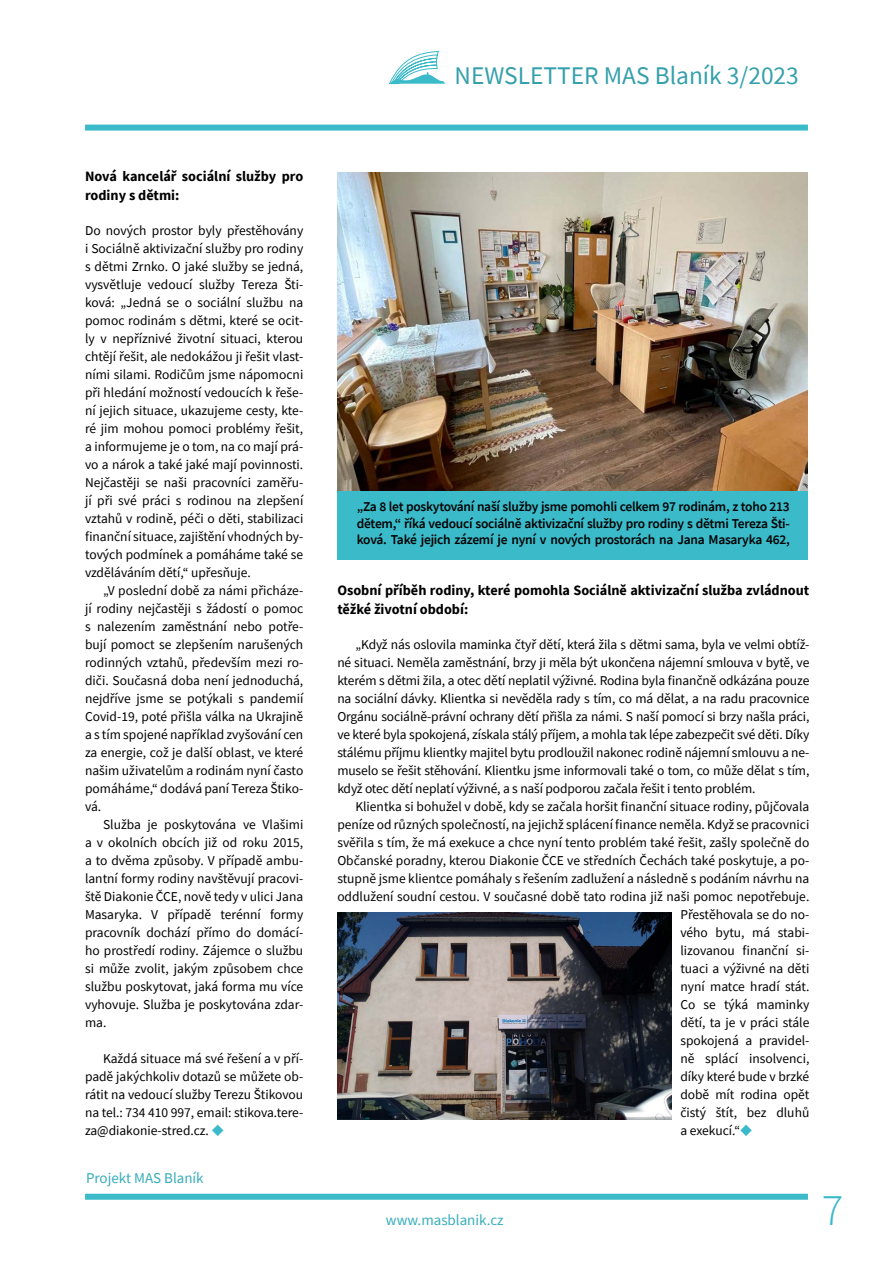
<style>
.page{position:relative;width:893px;height:1263px;background:#fff}
.page>*{position:absolute;margin:0;border:0;box-sizing:border-box;transform-origin:0 0}
.t1{font:300 45px "Source Sans Pro";color:#3bbac9}
.t2{font:25.35px "Source Sans Pro";color:#34a0ac}
.t3{font:15px "Source Sans Pro";color:#37adbb}
.t4{font:700 14.25px/18.8px "Source Sans Pro";color:#000}
.t5{font:13.5px/18px "Source Sans Pro";color:#000;text-align:justify}
.t6{font:600 13.5px/16.5px "Source Sans Pro";letter-spacing:-.02em;color:#000;text-align:justify}
.s1{color:#3bbac9}
</style>
<div class="page">
<svg style="left:389px;top:51px;width:56px;height:34px"></svg>
<div style="left:88px;top:125px;width:717px;height:6px;background:#3bbac9"></div>
<div style="left:88px;top:1194px;width:717px;height:6px;background:#3bbac9"></div>
<img style="left:337px;top:172px;width:471px;height:319px">
<img style="left:337px;top:912px;width:335px;height:207px">
<div style="left:337px;top:491px;width:471px;height:68px;background:#3bbac9"></div>
<p class="t4" style="left:85px;top:167px;width:220px">Nová kancelář sociální služby pro rodiny s dětmi:</p>
<p class="t5" style="left:85px;top:222px;width:220px">Do nových prostor byly přestěhovány i Sociálně aktivizační služby pro rodiny s dětmi Zrnko. O jaké služby se jedná, vysvětluje vedoucí služby Tereza Šti&shy;ková: „Jedná se o sociální službu na pomoc rodinám s dětmi, které se ocit&shy;ly v nepříznivé životní situaci, kterou chtějí řešit, ale nedokážou ji řešit vlast&shy;ními silami. Rodičům jsme nápomocni při hledání možností vedoucích k řeše&shy;ní jejich situace, ukazujeme cesty, kte&shy;ré jim mohou pomoci problémy řešit, a informujeme je o tom, na co mají prá&shy;vo a nárok a také jaké mají povinnosti.<br>Nejčastěji se naši pracovníci zaměřu&shy;jí při své práci s rodinou na zlepšení vztahů v rodině, péči o děti, stabilizaci finanční situace, zajištění vhodných by&shy;tových podmínek a pomáháme také se vzděláváním dětí,“ upřesňuje.</p>
<p class="t5" style="left:85px;top:582px;width:220px;text-indent:18px">„V poslední době za námi přicháze&shy;jí rodiny nejčastěji s žádostí o pomoc s nalezením zaměstnání nebo potře&shy;bují pomoct se zlepšením narušených rodinných vztahů, především mezi ro&shy;diči. Současná doba není jednoduchá, nejdříve jsme se potýkali s pandemií Covid-19, poté přišla válka na Ukrajině a s tím spojené například zvyšování cen za energie, což je další oblast, ve které našim uživatelům a rodinám nyní často pomáháme,“ dodává paní Tereza Štiko&shy;vá.</p>
<p class="t5" style="left:85px;top:816px;width:220px;text-indent:18px">Služba je poskytována ve Vlašimi a v okolních obcích již od roku 2015, a to dvěma způsoby. V případě ambu&shy;lantní formy rodiny navštěvují pracovi&shy;ště Diakonie ČCE, nově tedy v ulici Jana Masaryka. V případě terénní formy pracovník dochází přímo do domácí&shy;ho prostředí rodiny. Zájemce o službu si může zvolit, jakým způsobem chce službu poskytovat, jaká forma mu více vyhovuje. Služba je poskytována zdar&shy;ma.</p>
<p class="t5" style="left:85px;top:1050px;width:220px;text-indent:18px">Každá situace má své řešení a v pří&shy;padě jakýchkoliv dotazů se můžete ob&shy;rátit na vedoucí služby Terezu Štikovou na tel.: 734 410 997, email: stikova.tere&shy;za@diakonie-stred.cz. <span class="s1">◆</span></p>
<p class="t3" style="left:86px;top:1168px;width:119px">Projekt MAS Blaník</p>
<h2 class="t2" style="left:455px;top:60px;width:346px">NEWSLETTER MAS Blaník 3/2023</h2>
<p class="t6" style="left:357px;top:498px;width:435px">„Za 8 let poskytování naší služby jsme pomohli celkem 97 rodinám, z toho 213 dětem,“ říká vedoucí sociálně aktivizační služby pro rodiny s dětmi Tereza Šti&shy;ková. Také jejich zázemí je nyní v nových prostorách na Jana Masaryka 462,</p>
<p class="t4" style="left:337px;top:581px;width:473px">Osobní příběh rodiny, které pomohla Sociálně aktivizační služba zvládnout těžké životní období:</p>
<p class="t5" style="left:337px;top:636px;width:473px;text-indent:18px">„Když nás oslovila maminka čtyř dětí, která žila s dětmi sama, byla ve velmi obtíž&shy;né situaci. Neměla zaměstnání, brzy ji měla být ukončena nájemní smlouva v bytě, ve kterém s dětmi žila, a otec dětí neplatil výživné. Rodina byla finančně odkázána pouze na sociální dávky. Klientka si nevěděla rady s tím, co má dělat, a na radu pracovnice Orgánu sociálně-právní ochrany dětí přišla za námi. S naší pomocí si brzy našla práci, ve které byla spokojená, získala stálý příjem, a mohla tak lépe zabezpečit své děti. Díky stálému příjmu klientky majitel bytu prodloužil nakonec rodině nájemní smlouvu a ne&shy;muselo se řešit stěhování. Klientku jsme informovali také o tom, co může dělat s tím, když otec dětí neplatí výživné, a s naší podporou začala řešit i tento problém.</p>
<p class="t5" style="left:355px;top:798px;width:455px">Klientka si bohužel v době, kdy se začala horšit finanční situace rodiny, půjčovala</p>
<p class="t5" style="left:337px;top:816px;width:473px">peníze od různých společností, na jejichž splácení finance neměla. Když se pracovnici</p>
<p class="t5" style="left:337px;top:834px;width:473px">svěřila s tím, že má exekuce a chce nyní tento problém také řešit, zašly společně do</p>
<p class="t5" style="left:337px;top:852px;width:473px">Občanské poradny, kterou Diakonie ČCE ve středních Čechách také poskytuje, a po-</p>
<p class="t5" style="left:337px;top:870px;width:473px">stupně jsme klientce pomáhaly s řešením zadlužení a následně s podáním návrhu na</p>
<p class="t5" style="left:337px;top:888px;width:473px">oddlužení soudní cestou. V současné době tato rodina již naši pomoc nepotřebuje.</p>
<p class="t5" style="left:680px;top:906px;width:130px">Přestěhovala se do no-</p>
<p class="t5" style="left:680px;top:924px;width:130px">vého bytu, má stabi-</p>
<p class="t5" style="left:680px;top:942px;width:130px">lizovanou finanční si-</p>
<p class="t5" style="left:680px;top:960px;width:130px">tuaci a výživné na děti</p>
<p class="t5" style="left:680px;top:978px;width:130px">nyní matce hradí stát.</p>
<p class="t5" style="left:680px;top:996px;width:130px">Co se týká maminky</p>
<p class="t5" style="left:680px;top:1014px;width:130px">dětí, ta je v práci stále</p>
<p class="t5" style="left:680px;top:1032px;width:130px">spokojená a pravidel-</p>
<p class="t5" style="left:680px;top:1050px;width:130px">ně splácí insolvenci,</p>
<p class="t5" style="left:680px;top:1068px;width:130px">díky které bude v brzké</p>
<p class="t5" style="left:680px;top:1086px;width:130px">době mít rodina opět</p>
<p class="t5" style="left:680px;top:1104px;width:130px">čistý štít, bez dluhů</p>
<p class="t5" style="left:680px;top:1122px;width:73px">a exekucí.“<span class="s1">◆</span></p>
<p class="t3" style="left:386px;top:1211px;width:119px">www.masblanik.cz</p>
<h1 class="t1" style="left:822px;top:1183px;width:23px">7</h1>
</div>
